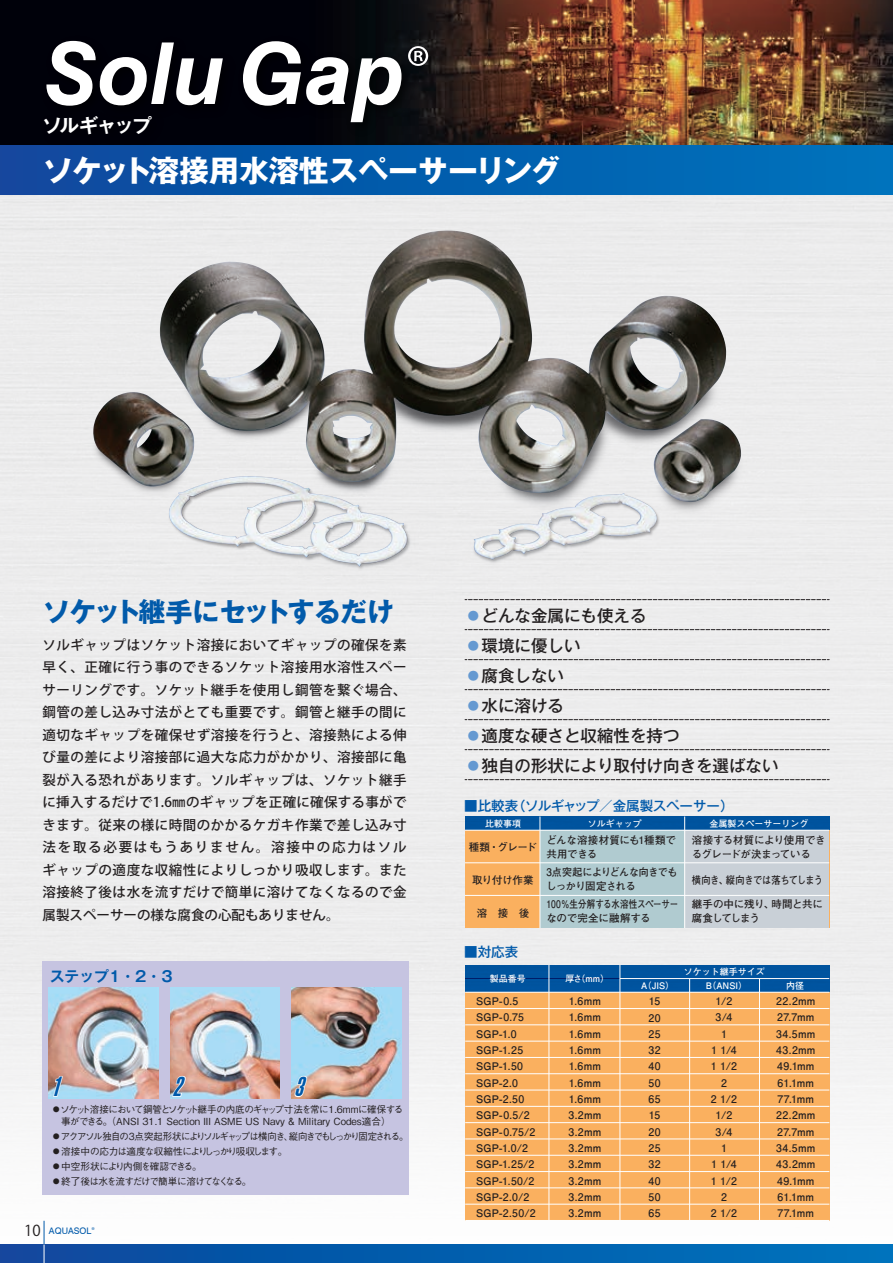
<style>
.page{position:relative;width:893px;height:1263px;background:#fff}
.page>*{position:absolute;margin:0;border:0;box-sizing:border-box;transform-origin:0 0}
.t1{font:italic 700 85.5px "Swiss 721 BT";color:#fff}
.t2{font:700 30px "Gothic MB101 Pro";letter-spacing:-.02em;color:#fff}
.t3{font:700 27px "Gothic MB101 Pro";letter-spacing:-.035em;color:#015aaa}
.t4{font:italic 900 extra-condensed 26.4px "Swiss 911 BT";color:#015aaa}
.t5{font:700 19.5px "Gothic MB101 Pro De";letter-spacing:-.075em;color:#fff}
.t6{font:500 16.5px "Gothic MB101 Pro";color:#231f20}
.t7{font:700 14.85px "Gothic MB101 Pro De";color:#015aaa}
.t8{font:500 13.5px/22.5px "Koz Go Pro";letter-spacing:.02em;color:#231f20;text-align:justify}
.t9{font:500 13.5px "Gothic MB101 Pro";color:#015aaa}
.t10{font:700 10.5px/16.4px "Futo Go B101 Pro";letter-spacing:.015em;color:#231f20}
.t11{font:700 10.5px/13.5px "Futo Go B101 Pro";letter-spacing:-.035em;color:#231f20}
.t12{font:700 10.5px/13.5px "Futo Go B101 Pro";letter-spacing:-.005em;color:#231f20;scale:.81 1}
.t13{font:700 10.5px/13.5px "Futo Go B101 Pro";letter-spacing:-.04em;color:#231f20;scale:.95 1}
.t14{font:700 10.5px/13.5px "Futo Go B101 Pro";letter-spacing:-.025em;color:#231f20}
.t15{font:700 10.5px "Futo Go B101 Pro";letter-spacing:-.035em;color:#231f20;scale:.88 1}
.t16{font:500 9.75px/12px "Gothic BBB Pro";color:#231f20}
.t17{font:500 9.75px "Gothic BBB Pro";letter-spacing:-.125em;color:#231f20}
.t18{font:500 9.75px "Gothic BBB Pro";letter-spacing:-.085em;color:#231f20}
.t19{font:500 9.75px "Gothic BBB Pro";letter-spacing:-.105em;color:#231f20}
.t20{font:500 9.75px "Gothic BBB Pro";letter-spacing:-.095em;color:#231f20}
.t21{font:700 9px "Futo Go B101 Pro";color:#fff}
.t22{font:9px "Swiss 721 BT";color:#015aaa}
.s1{font-family:"Koz Go Pro";font-size:15px;color:#231f20}
.s2{font-family:"Koz Go Pro";font-weight:300;font-size:7.5px}
.s3{color:#6599d1}
</style>
<div class="page">
<img style="left:0;top:194px;width:893px;height:1050px">
<hr style="left:44px;top:1221px;width:1px;height:42px;background:#015aaa">
<div style="left:0;top:1244px;width:893px;height:19px;background:linear-gradient(to right,#0c479d,#0074bd)"></div>
<svg style="left:44px;top:1244px;width:1px;height:19px"></svg>
<div style="left:0;top:145px;width:893px;height:49px;background:linear-gradient(to right,#0c479d,#0074bd)"></div>
<img style="left:0;top:0;width:893px;height:145px">
<img style="left:0;top:266px;width:829px;height:322px">
<div style="left:43px;top:962px;width:366px;height:233px;background:#c6c4e1"></div>
<img style="left:49px;top:988px;width:109px;height:111px">
<img style="left:170px;top:988px;width:110px;height:111px">
<img style="left:292px;top:988px;width:109px;height:111px">
<div style="left:465px;top:830px;width:364px;height:98px;background:#fab05f"></div>
<div style="left:540px;top:830px;width:145px;height:98px;background:#b0cbd0"></div>
<div style="left:684px;top:830px;width:145px;height:98px;background:#c9d0d7"></div>
<div style="left:465px;top:816px;width:364px;height:14px;background:#00539e"></div>
<hr style="left:465px;top:830px;width:364px;height:1px;background:#fff">
<hr style="left:465px;top:862px;width:364px;height:1px;background:#fff">
<hr style="left:465px;top:895px;width:364px;height:1px;background:#fff">
<img style="left:160px;top:231px;width:286px;height:249px">
<svg style="left:50px;top:1075px;width:14px;height:22px"></svg>
<svg style="left:171px;top:1075px;width:17px;height:22px"></svg>
<svg style="left:291px;top:1075px;width:19px;height:23px"></svg>
<svg style="left:684px;top:816px;width:1px;height:14px"></svg>
<hr style="left:684px;top:830px;width:1px;height:98px;background:#fff">
<svg style="left:540px;top:816px;width:1px;height:14px"></svg>
<hr style="left:540px;top:830px;width:1px;height:98px;background:#fff">
<svg style="left:465px;top:599px;width:364px;height:1px"></svg>
<svg style="left:465px;top:629px;width:364px;height:1px"></svg>
<svg style="left:465px;top:659px;width:364px;height:1px"></svg>
<svg style="left:465px;top:689px;width:364px;height:1px"></svg>
<svg style="left:465px;top:719px;width:364px;height:1px"></svg>
<svg style="left:465px;top:749px;width:364px;height:1px"></svg>
<svg style="left:465px;top:779px;width:364px;height:1px"></svg>
<img style="left:37px;top:16px;width:411px;height:125px">
<img style="left:34px;top:107px;width:135px;height:47px">
<div style="left:465px;top:992px;width:364px;height:228px;background:#fab05f"></div>
<div style="left:465px;top:978px;width:364px;height:14px;background:#00549f"></div>
<div style="left:465px;top:965px;width:364px;height:13px;background:#00539e"></div>
<hr style="left:465px;top:992px;width:364px;height:1px;background:#fff">
<hr style="left:465px;top:1008px;width:364px;height:1px;background:#fff">
<hr style="left:465px;top:1024px;width:364px;height:1px;background:#fff">
<hr style="left:465px;top:1057px;width:364px;height:1px;background:#fff">
<hr style="left:465px;top:1073px;width:364px;height:1px;background:#fff">
<hr style="left:465px;top:1090px;width:364px;height:1px;background:#fff">
<hr style="left:465px;top:1106px;width:364px;height:1px;background:#fff">
<hr style="left:465px;top:1122px;width:364px;height:1px;background:#fff">
<hr style="left:465px;top:1138px;width:364px;height:1px;background:#fff">
<hr style="left:465px;top:1155px;width:364px;height:1px;background:#fff">
<hr style="left:465px;top:1171px;width:364px;height:1px;background:#fff">
<hr style="left:465px;top:1187px;width:364px;height:1px;background:#fff">
<hr style="left:465px;top:1204px;width:364px;height:1px;background:#fff">
<hr style="left:465px;top:1220px;width:364px;height:1px;background:#fff">
<hr style="left:465px;top:1041px;width:364px;height:1px;background:#fff">
<hr style="left:620px;top:992px;width:1px;height:228px;background:#fff">
<hr style="left:689px;top:992px;width:1px;height:228px;background:#fff">
<hr style="left:759px;top:992px;width:1px;height:228px;background:#fff">
<svg style="left:689px;top:979px;width:1px;height:13px"></svg>
<svg style="left:759px;top:979px;width:1px;height:13px"></svg>
<svg style="left:620px;top:965px;width:1px;height:27px"></svg>
<hr style="left:549px;top:992px;width:1px;height:228px;background:#fff">
<svg style="left:549px;top:965px;width:1px;height:27px"></svg>
<hr style="left:620px;top:978px;width:209px;height:1px;background:#fff">
<h1 class="t1" style="left:45px;top:22px;width:387px">Solu Gap<sup>®</sup></h1>
<h3 class="t5" style="left:42px;top:109px;width:111px">ソルギャップ</h3>
<h2 class="t2" style="left:43px;top:145px;width:518px">ソケット溶接用水溶性スペーサーリング</h2>
<h3 class="t3" style="left:43px;top:590px;width:352px">ソケット継手にセットするだけ</h3>
<p class="t8" style="left:43px;top:634px;width:366px">ソルギャップはソケット溶接においてギャップの確保を素早く、正確に行う事のできるソケット溶接用水溶性スペーサーリングです。ソケット継手を使用し鋼管を繋ぐ場合、鋼管の差し込み寸法がとても重要です。鋼管と継手の間に適切なギャップを確保せず溶接を行うと、溶接熱による伸び量の差により溶接部に過大な応力がかかり、溶接部に亀裂が入る恐れがあります。ソルギャップは、ソケット継手に挿入するだけで1.6㎜のギャップを正確に確保する事ができます。従来の様に時間のかかるケガキ作業で差し込み寸法を取る必要はもうありません。溶接中の応力はソルギャップの適度な収縮性によりしっかり吸収します。また溶接終了後は水を流すだけで簡単に溶けてなくなるので金属製スペーサーの様な腐食の心配もありません。</p>
<h3 class="t7" style="left:50px;top:964px;width:124px">ステップ1・2・3</h3>
<h3 class="t4" style="left:51px;top:1072px;width:18px">1</h3>
<h3 class="t4" style="left:173px;top:1072px;width:18px">2</h3>
<h3 class="t4" style="left:294px;top:1072px;width:18px">3</h3>
<p class="t16" style="left:52px;top:1102px;width:353px">●ソケット溶接において鋼管とソケット継手の内底のギャップ寸法を常に1.6mmに確保する　事ができる。（ANSI 31.1 Section III ASME US Navy &amp; Military Codes適合）</p>
<p class="t17" style="left:52px;top:1129px;width:358px">●アクアソル独自の3点突起形状によりソルギャップは横向き、縦向きでもしっかり固定される。</p>
<p class="t18" style="left:52px;top:1144px;width:237px">●溶接中の応力は適度な収縮性によりしっかり吸収します。</p>
<p class="t20" style="left:52px;top:1159px;width:152px">●中空形状により内側を確認できる。</p>
<p class="t19" style="left:52px;top:1174px;width:201px">●終了後は水を流すだけで簡単に溶けてなくなる。</p>
<p class="t22" style="left:24px;top:1225px;width:72px"><span class="s1">10</span> AQUASOL<span class="s2">®</span></p>
<h3 class="t6" style="left:465px;top:602px;width:183px"><span class="s3">●</span>どんな金属にも使える</h3>
<h3 class="t6" style="left:465px;top:632px;width:117px"><span class="s3">●</span>環境に優しい</h3>
<h3 class="t6" style="left:465px;top:662px;width:100px"><span class="s3">●</span>腐食しない</h3>
<h3 class="t6" style="left:465px;top:692px;width:100px"><span class="s3">●</span>水に溶ける</h3>
<h3 class="t6" style="left:465px;top:722px;width:216px"><span class="s3">●</span>適度な硬さと収縮性を持つ</h3>
<h3 class="t6" style="left:465px;top:752px;width:315px"><span class="s3">●</span>独自の形状により取付け向きを選ばない</h3>
<p class="t9" style="left:464px;top:795px;width:271px">■比較表（ソルギャップ／金属製スペーサー）</p>
<p class="t10" style="left:469px;top:838px;width:70px">種類・グレード</p>
<p class="t10" style="left:472px;top:870px;width:63px">取り付け作業</p>
<p class="t10" style="left:477px;top:903px;width:54px">溶　接　後</p>
<p class="t21" style="left:709px;top:816px;width:100px">金属製スペーサーリング</p>
<p class="t21" style="left:588px;top:816px;width:55px">ソルギャップ</p>
<p class="t21" style="left:485px;top:816px;width:37px">比較事項</p>
<p class="t14" style="left:546px;top:832px;width:131px">どんな溶接材質にも1種類で共用できる</p>
<p class="t13" style="left:546px;top:864px;width:140px">3点突起によりどんな向きでもしっかり固定される</p>
<p class="t12" style="left:546px;top:896px;width:164px">100％生分解する水溶性スペーサーなので完全に融解する</p>
<p class="t11" style="left:692px;top:832px;width:135px">溶接する材質により使用できるグレードが決まっている</p>
<p class="t15" style="left:692px;top:871px;width:151px">横向き、縦向きでは落ちてしまう</p>
<p class="t11" style="left:692px;top:896px;width:133px">継手の中に残り、時間と共に腐食してしまう</p>
<p class="t9" style="left:464px;top:940px;width:55px">■対応表</p>
<p class="t10" style="left:476px;top:992px;width:61px">SGP-0.5<br>SGP-0.75<br>SGP-1.0<br>SGP-1.25<br>SGP-1.50<br>SGP-2.0<br>SGP-2.50<br>SGP-0.5/2<br>SGP-0.75/2<br>SGP-1.0/2<br>SGP-1.25/2<br>SGP-1.50/2<br>SGP-2.0/2<br>SGP-2.50/2</p>
<p class="t10" style="left:568px;top:992px;width:34px;text-align:justify">1.6mm 1.6mm 1.6mm 1.6mm 1.6mm 1.6mm 1.6mm 3.2mm 3.2mm 3.2mm 3.2mm 3.2mm 3.2mm 3.2mm</p>
<p class="t10" style="left:648px;top:992px;width:14px;text-align:justify">15<br>20<br>25<br>32<br>40<br>50<br>65<br>15<br>20<br>25<br>32<br>40<br>50<br>65</p>
<p class="t21" style="left:490px;top:971px;width:37px">製品番号</p>
<p class="t21" style="left:565px;top:971px;width:45px">厚さ（mm）</p>
<p class="t21" style="left:641px;top:978px;width:35px">A（JIS）</p>
<p class="t21" style="left:684px;top:964px;width:82px">ソケット継手サイズ</p>
<p class="t21" style="left:706px;top:978px;width:43px">B（ANSI）</p>
<p class="t21" style="left:786px;top:978px;width:19px">内径</p>
<p class="t10" style="left:711px;top:992px;width:28px;text-align:center">1/2<br>3/4<br>1<br>1 1/4<br>1 1/2<br>2<br>2 1/2<br>1/2<br>3/4<br>1<br>1 1/4<br>1 1/2<br>2<br>2 1/2</p>
<p class="t10" style="left:776px;top:992px;width:41px">22.2mm<br>27.7mm<br>34.5mm<br>43.2mm<br>49.1mm<br>61.1mm<br>77.1mm<br>22.2mm<br>27.7mm<br>34.5mm<br>43.2mm<br>49.1mm<br>61.1mm<br>77.1mm</p>
</div>
